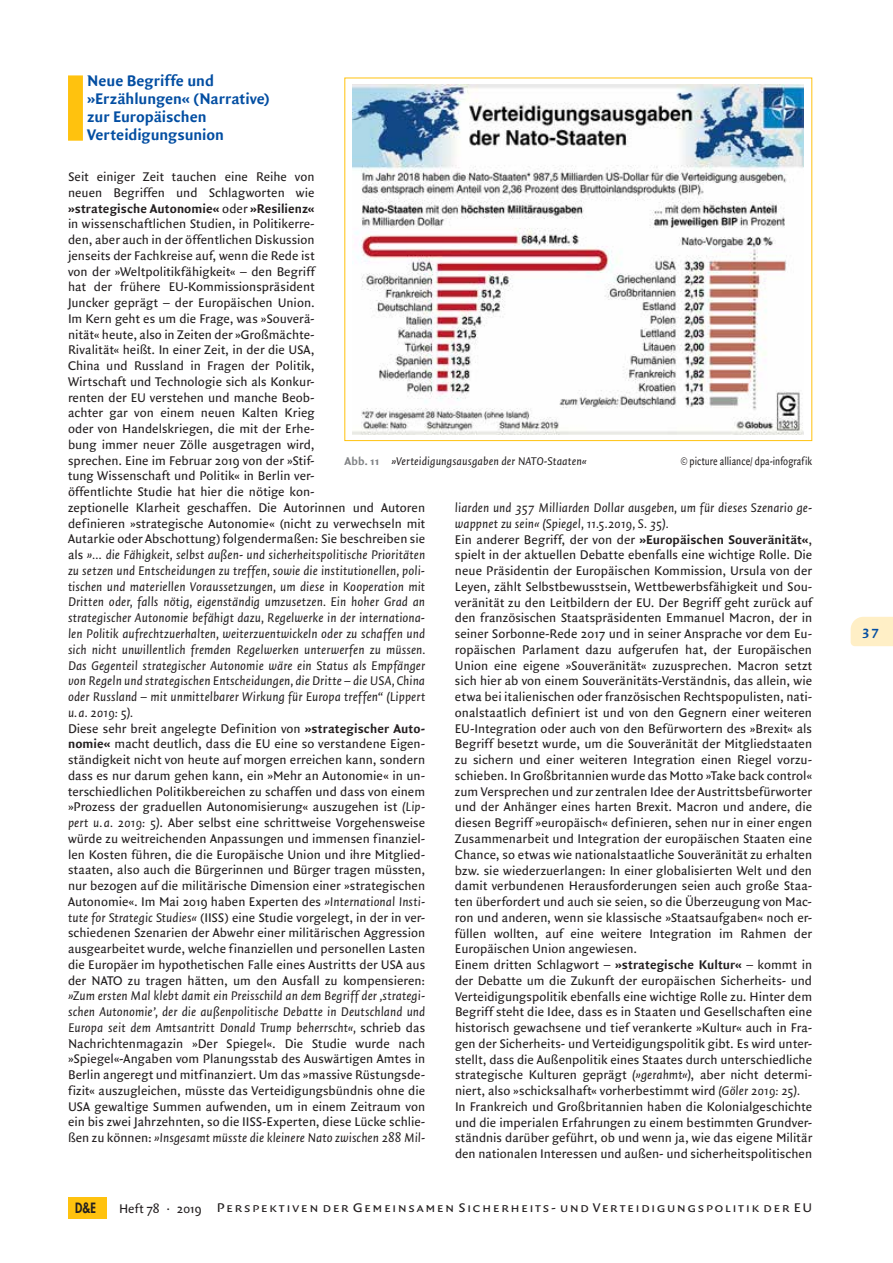
<style>
.page{position:relative;width:893px;height:1263px;background:#fff}
.page>*{position:absolute;margin:0;border:0;box-sizing:border-box;transform-origin:0 0}
.t1{font:700 16.5px/18px "Quadraat Sans";color:#034ea2}
.t2{font:800 13.8px "Futura";color:#231f20;scale:.82 1}
.t3{font:13.5px/15.8px "Quadraat Sans";color:#231f20}
.t4{font:13.5px "Quadraat Sans Caps";letter-spacing:.1em;color:#231f20;scale:1.1 1}
.t5{font:700 13.5px "Quadraat Sans";color:#034ea2;scale:1.1 1}
.t6{font:italic 12px "Quadraat Sans";letter-spacing:.005em;color:#231f20}
.t7{font:12px "Quadraat Sans";letter-spacing:.005em;color:#231f20;scale:.8 1}
.s1{font-weight:700}
.s2{font-style:italic}
.s3{font-weight:700;font-style:normal;color:#808285}
</style>
<div class="page">
<div style="left:68px;top:75px;width:15px;height:66px;background:#ffc20e"></div>
<img style="left:353px;top:84px;width:451px;height:350px">
<svg style="left:851px;top:617px;width:42px;height:29px"></svg>
<div style="left:68px;top:1197px;width:38px;height:21px;background:#ffc20e"></div>
<p class="t1" style="left:87px;top:73px;width:184px">Neue Begriffe und »Erzählungen« (Narrative) zur Europäischen<br>Verteidigungsunion</p>
<p class="t3" style="left:68px;top:170px;width:359px">Seit einiger Zeit tauchen eine Reihe von<br>neuen Begriffen und Schlagworten wie<br><span class="s1">»strategische Autonomie«</span> oder <span class="s1">»Resilienz«<br></span>in wissenschaftlichen Studien, in Politikerre-<br>den, aber auch in der öffentlichen Diskussion<br>jenseits der Fachkreise auf, wenn die Rede ist<br>von der »Weltpolitikfähigkeit« – den Begriff<br>hat der frühere EU-Kommissionspräsident<br>Juncker geprägt – der Europäischen Union.<br>Im Kern geht es um die Frage, was »Souverä-<br>nität« heute, also in Zeiten der »Großmächte-<br>Rivalität« heißt. In einer Zeit, in der die USA,<br>China und Russland in Fragen der Politik,<br>Wirtschaft und Technologie sich als Konkur-<br>renten der EU verstehen und manche Beob-<br>achter gar von einem neuen Kalten Krieg<br>oder von Handelskriegen, die mit der Erhe-<br>bung immer neuer Zölle ausgetragen wird,<br>sprechen. Eine im Februar 2019 von der »Stif-<br>tung Wissenschaft und Politik« in Berlin ver-<br>öffentlichte Studie hat hier die nötige kon-<br>zeptionelle Klarheit geschaffen. Die Autorinnen und Autoren definieren »strategische Autonomie« (nicht zu verwechseln mit Autarkie oder Abschottung) folgendermaßen: Sie beschreiben sie als <span class="s2">»… die Fähigkeit, selbst außen- und sicherheitspolitische Prioritäten zu setzen und Entscheidungen zu treffen, sowie die institutionellen, poli&shy;tischen und materiellen Voraussetzungen, um diese in Kooperation mit Dritten oder, falls nötig, eigenständig umzusetzen. Ein hoher Grad an strategischer Autonomie befähigt dazu, Regelwerke in der internationa&shy;len Politik aufrechtzuerhalten, weiterzuentwickeln oder zu schaffen und sich nicht unwillentlich fremden Regelwerken unterwerfen zu müssen.<br>Das Gegenteil strategischer Autonomie wäre ein Status als Empfänger von Regeln und strategischen Entscheidungen, die Dritte – die USA, China oder Russland – mit unmittelbarer Wirkung für Europa treffen“ (Lippert u. a. 2019: 5).<br></span>Diese sehr breit angelegte Definition von <span class="s1">»strategischer Auto&shy;nomie«</span> macht deutlich, dass die EU eine so verstandene Eigen&shy;ständigkeit nicht von heute auf morgen erreichen kann, sondern dass es nur darum gehen kann, ein »Mehr an Autonomie« in un&shy;terschiedlichen Politikbereichen zu schaffen und dass von einem »Prozess der graduellen Autonomisierung« auszugehen ist <span class="s2">(Lip&shy;pert u. a. 2019: 5)</span>. Aber selbst eine schrittweise Vorgehensweise würde zu weitreichenden Anpassungen und immensen finanziel&shy;len Kosten führen, die die Europäische Union und ihre Mitglied&shy;staaten, also auch die Bürgerinnen und Bürger tragen müssten, nur bezogen auf die militärische Dimension einer »strategischen Autonomie«. Im Mai 2019 haben Experten des <span class="s2">»International Insti&shy;tute for Strategic Studies«</span> (IISS) eine Studie vorgelegt, in der in ver&shy;schiedenen Szenarien der Abwehr einer militärischen Aggression ausgearbeitet wurde, welche finanziellen und personellen Lasten die Europäer im hypothetischen Falle eines Austritts der USA aus der NATO zu tragen hätten, um den Ausfall zu kompensieren:</p>
<p class="t3" style="left:68px;top:989px;width:359px;text-align:justify"><span class="s2">»Zum ersten Mal klebt damit ein Preisschild an dem Begriff der ‚strategi&shy;schen Autonomie’, der die außenpolitische Debatte in Deutschland und Europa seit dem Amtsantritt Donald Trump beherrscht«,</span> schrieb das Nachrichtenmagazin »Der Spiegel«. Die Studie wurde nach »Spiegel«-Angaben vom Planungsstab des Auswärtigen Amtes in Berlin angeregt und mitfinanziert. Um das »massive Rüstungsde&shy;fizit« auszugleichen, müsste das Verteidigungsbündnis ohne die USA gewaltige Summen aufwenden, um in einem Zeitraum von ein bis zwei Jahrzehnten, so die IISS-Experten, diese Lücke schlie&shy;ßen zu können: <span class="s2">»Insgesamt müsste die kleinere Nato zwischen 288 Mil-</span></p>
<p class="t6" style="left:344px;top:456px;width:244px"><span class="s3">Abb. 11</span> »Verteidigungsausgaben der NATO-Staaten«</p>
<p class="t7" style="left:681px;top:456px;width:166px">© picture alliance/ dpa-infografik</p>
<p class="t3" style="left:455px;top:501px;width:359px"><span class="s2">liarden und 357 Milliarden Dollar ausgeben, um für dieses Szenario ge&shy;wappnet zu sein« (Spiegel, 11.5.2019, S. 35).<br></span>Ein anderer Begriff, der von der <span class="s1">»Europäischen Souveränität«</span>, spielt in der aktuellen Debatte ebenfalls eine wichtige Rolle. Die neue Präsidentin der Europäischen Kommission, Ursula von der Leyen, zählt Selbstbewusstsein, Wettbewerbsfähigkeit und Sou&shy;veränität zu den Leitbildern der EU. Der Begriff geht zurück auf den französischen Staatspräsidenten Emmanuel Macron, der in seiner Sorbonne-Rede 2017 und in seiner Ansprache vor dem Eu&shy;ropäischen Parlament dazu aufgerufen hat, der Europäischen Union eine eigene »Souveränität« zuzusprechen. Macron setzt sich hier ab von einem Souveränitäts-Verständnis, das allein, wie etwa bei italienischen oder französischen Rechtspopulisten, nati&shy;onalstaatlich definiert ist und von den Gegnern einer weiteren EU-Integration oder auch von den Befürwortern des »Brexit« als Begriff besetzt wurde, um die Souveränität der Mitgliedstaaten zu sichern und einer weiteren Integration einen Riegel vorzu&shy;schieben. In Großbritannien wurde das Motto »Take back control« zum Versprechen und zur zentralen Idee der Austrittsbefürworter und der Anhänger eines harten Brexit. Macron und andere, die diesen Begriff »europäisch« definieren, sehen nur in einer engen Zusammenarbeit und Integration der europäischen Staaten eine Chance, so etwas wie nationalstaatliche Souveränität zu erhalten bzw. sie wiederzuerlangen: In einer globalisierten Welt und den damit verbundenen Herausforderungen seien auch große Staa&shy;ten überfordert und auch sie seien, so die Überzeugung von Mac&shy;ron und anderen, wenn sie klassische »Staatsaufgaben« noch er&shy;füllen wollten, auf eine weitere Integration im Rahmen der Europäischen Union angewiesen.<br>Einem dritten Schlagwort – <span class="s1">»strategische Kultur«</span> – kommt in der Debatte um die Zukunft der europäischen Sicherheits- und Verteidigungspolitik ebenfalls eine wichtige Rolle zu. Hinter dem Begriff steht die Idee, dass es in Staaten und Gesellschaften eine historisch gewachsene und tief verankerte »Kultur« auch in Fra&shy;gen der Sicherheits- und Verteidigungspolitik gibt. Es wird unter&shy;stellt, dass die Außenpolitik eines Staates durch unterschiedliche strategische Kulturen geprägt <span class="s2">(»gerahmt«)</span>, aber nicht determi&shy;niert, also »schicksalhaft« vorherbestimmt wird <span class="s2">(Göler 2019: 25).<br></span>In Frankreich und Großbritannien haben die Kolonialgeschichte und die imperialen Erfahrungen zu einem bestimmten Grundver&shy;ständnis darüber geführt, ob und wenn ja, wie das eigene Militär den nationalen Interessen und außen- und sicherheitspolitischen</p>
<p class="t2" style="left:75px;top:1201px;width:27px">D&amp;E</p>
<p class="t3" style="left:119px;top:1202px;width:84px">Heft 78 · 2019</p>
<p class="t4" style="left:217px;top:1199px;width:543px">Perspektiven der Gemeinsamen Sicherheits- und Verteidigungspolitik der EU</p>
<p class="t5" style="left:862px;top:625px;width:17px">37</p>
</div>
